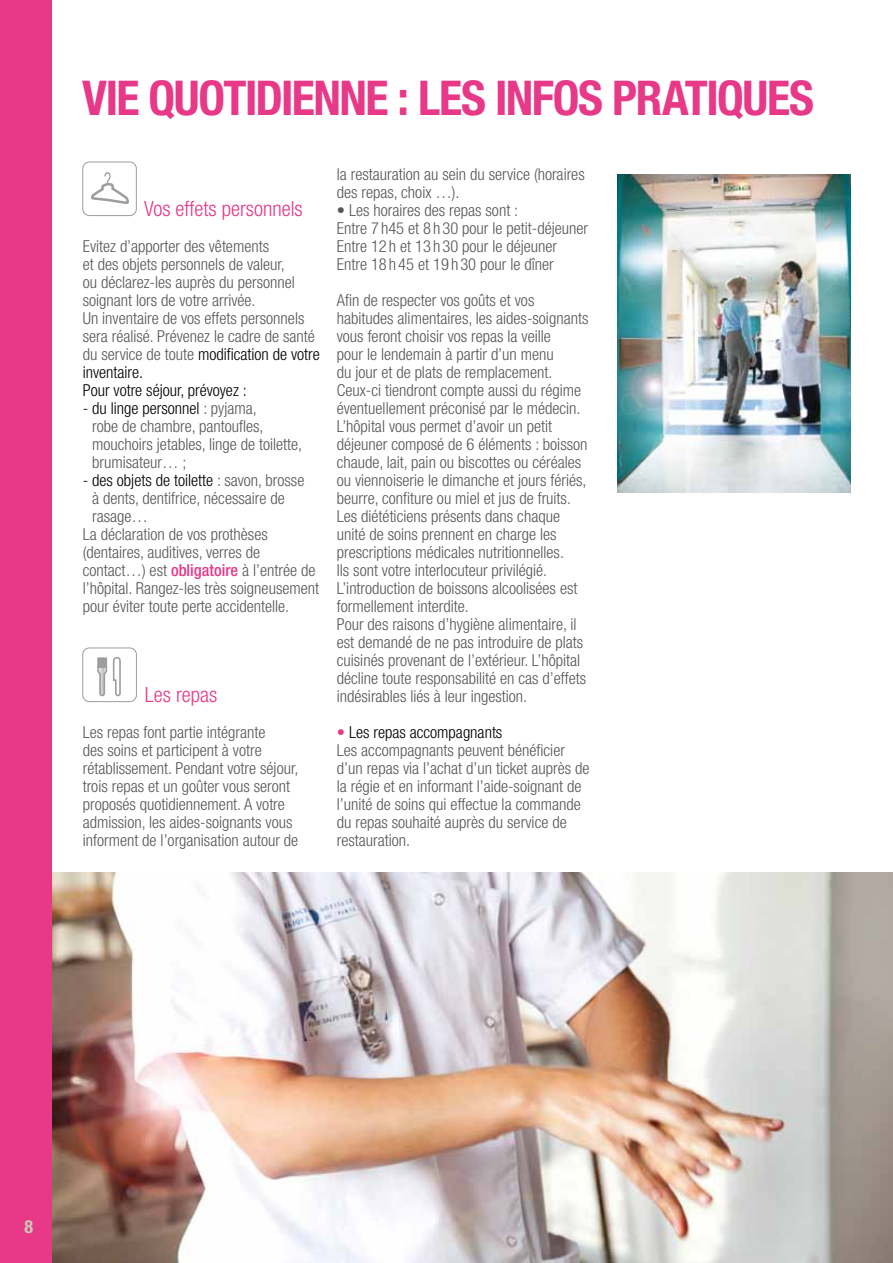
<style>
.page{position:relative;width:893px;height:1263px;background:#fff}
.page>*{position:absolute;margin:0;border:0;box-sizing:border-box;transform-origin:0 0}
.t1{font:700 condensed 48px "Helvetica Neue LT Std";letter-spacing:-.03em;color:#e83888}
.t2{font:300 condensed 21px "Helvetica Neue LT Std";color:#e83888}
.t3{font:700 condensed 18px "Helvetica Neue LT Std";color:#cccab8}
.t4{font:300 condensed 16.5px/18px "Helvetica Neue LT Std";color:#575756}
.t5{font:300 condensed 16.5px "Helvetica Neue LT Std";color:#000}
.s1{color:#000}
.s2{color:#575756}
.s3{font-weight:500;color:#e83888}
.s4{color:#e83888}
</style>
<div class="page">
<img style="left:51px;top:873px;width:842px;height:390px">
<img style="left:618px;top:174px;width:232px;height:318px">
<div style="left:0;top:0;width:51px;height:1263px;background:#e83888"></div>
<div style="left:82px;top:162px;width:55px;height:54px;border:1px solid #9d9d9c;border-radius:7px"></div>
<svg style="left:91px;top:172px;width:38px;height:32px"></svg>
<div style="left:82px;top:647px;width:55px;height:55px;border:1px solid #9d9d9c;border-radius:7px"></div>
<svg style="left:97px;top:657px;width:24px;height:40px"></svg>
<h1 class="t1" style="left:82px;top:69px;width:733px">VIE QUOTIDIENNE : LES INFOS PRATIQUES</h1>
<p class="t2" style="left:144px;top:197px;width:160px">Vos effets personnels</p>
<p class="t4" style="left:83px;top:237px;width:239px">Evitez d’apporter des vêtements<br>et des objets personnels de valeur,<br>ou déclarez-les auprès du personnel soignant lors de votre arrivée.<br>Un inventaire de vos effets personnels sera réalisé. Prévenez le cadre de santé du service de toute <span class="s1">modification de votre inventaire.<br>Pour votre séjour, prévoyez :</span></p>
<p class="t4" style="left:92px;top:399px;width:212px;text-indent:-9px"><span class="s1">- du linge personnel</span> : pyjama,<br>robe de chambre, pantoufles, mouchoirs jetables, linge de toilette, brumisateur… ;</p>
<p class="t5" style="left:83px;top:471px;width:223px">- des objets de toilette <span class="s2">: savon, brosse</span></p>
<p class="t4" style="left:92px;top:489px;width:194px">à dents, dentifrice, nécessaire de</p>
<p class="t4" style="left:92px;top:507px;width:57px">rasage…</p>
<p class="t4" style="left:83px;top:525px;width:187px">La déclaration de vos prothèses</p>
<p class="t4" style="left:83px;top:543px;width:179px">(dentaires, auditives, verres de</p>
<p class="t4" style="left:83px;top:561px;width:234px">contact…) est <span class="s3">obligatoire</span> à l’entrée de</p>
<p class="t4" style="left:83px;top:579px;width:238px">l’hôpital. Rangez-les très soigneusement</p>
<p class="t4" style="left:83px;top:597px;width:208px">pour éviter toute perte accidentelle.</p>
<p class="t2" style="left:145px;top:683px;width:74px">Les repas</p>
<p class="t4" style="left:83px;top:723px;width:217px">Les repas font partie intégrante<br>des soins et participent à votre rétablissement. Pendant votre séjour, trois repas et un goûter vous seront proposés quotidiennement. A votre admission, les aides-soignants vous informent de l’organisation autour de</p>
<p class="t4" style="left:337px;top:165px;width:249px">la restauration au sein du service (horaires des repas, choix …).</p>
<p class="t4" style="left:337px;top:201px;width:253px">• Les horaires des repas sont :<br>Entre 7 h45 et 8 h 30 pour le petit-déjeuner Entre 12 h et 13 h 30 pour le déjeuner Entre 18 h 45 et 19 h 30 pour le dîner</p>
<p class="t4" style="left:337px;top:291px;width:253px">Afin de respecter vos goûts et vos habitudes alimentaires, les aides-soignants vous feront choisir vos repas la veille<br>pour le lendemain à partir d’un menu<br>du jour et de plats de remplacement.<br>Ceux-ci tiendront compte aussi du régime éventuellement préconisé par le médecin.<br>L’hôpital vous permet d’avoir un petit déjeuner composé de 6 éléments : boisson chaude, lait, pain ou biscottes ou céréales ou viennoiserie le dimanche et jours fériés, beurre, confiture ou miel et jus de fruits.<br>Les diététiciens présents dans chaque unité de soins prennent en charge les prescriptions médicales nutritionnelles.<br>Ils sont votre interlocuteur privilégié.<br>L’introduction de boissons alcoolisées est formellement interdite.<br>Pour des raisons d’hygiène alimentaire, il est demandé de ne pas introduire de plats cuisinés provenant de l’extérieur. L’hôpital décline toute responsabilité en cas d’effets indésirables liés à leur ingestion.</p>
<p class="t4" style="left:337px;top:723px;width:254px"><span class="s4">•</span> <span class="s1">Les repas accompagnants<br></span>Les accompagnants peuvent bénéficier d’un repas via l’achat d’un ticket auprès de la régie et en informant l’aide-soignant de l’unité de soins qui effectue la commande du repas souhaité auprès du service de restauration.</p>
<p class="t3" style="left:24px;top:1216px;width:10px">8</p>
</div>
